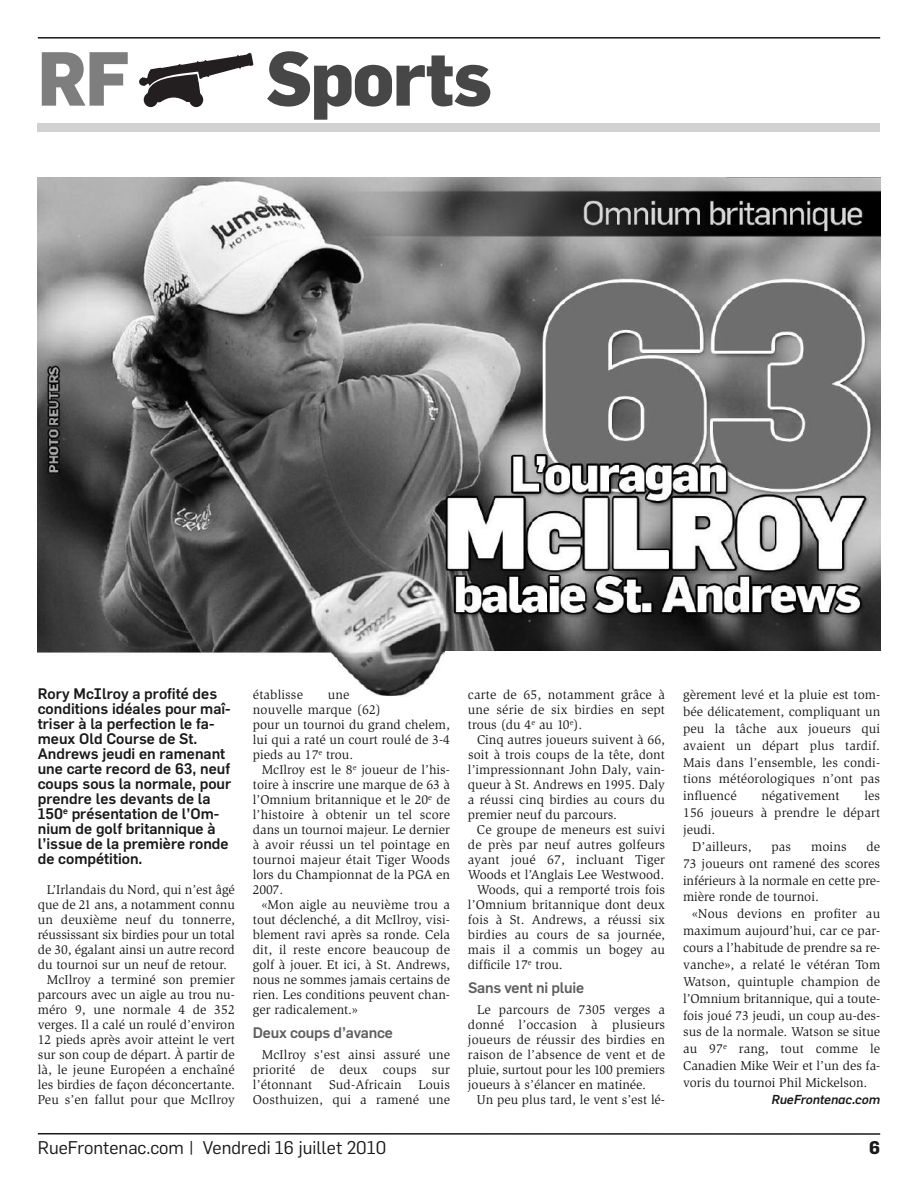
<style>
.page{position:relative;width:918px;height:1188px;background:#fff}
.page>*{position:absolute;margin:0;border:0;box-sizing:border-box;transform-origin:0 0}
.t1{font:800 75px "Flama";letter-spacing:-.02em;color:#474747;scale:.95 1}
.t2{font:800 75px "Flama";color:#7e7e7e;scale:.95 1}
.t3{font:18px "Flama";color:#191919}
.t4{font:700 18px "Flama";color:#191919}
.t5{font:500 15px/15px "Flama";color:#191919}
.t6{font:500 15px "Flama";letter-spacing:-.015em;color:#5e5e5e}
.t7{font:13.2px/15px "Slimbach Std";color:#191919;text-align:justify}
.t8{font:italic 500 12.75px "Flama";letter-spacing:-.005em;color:#191919}
</style>
<div class="page">
<img style="left:38px;top:177px;width:842px;height:519px">
<hr style="left:38px;top:1133px;width:842px;height:2px;background:#191919">
<div style="left:189px;top:92px;width:14px;height:15px;background:#231f20;border-radius:50%"></div>
<div style="left:144px;top:92px;width:14px;height:15px;background:#231f20;border-radius:50%"></div>
<svg style="left:139px;top:53px;width:114px;height:49px"></svg>
<hr style="left:38px;top:37px;width:842px;height:2px;background:#191919">
<div style="left:38px;top:123px;width:842px;height:9px;background:#d1d1d1"></div>
<div style="left:445px;top:651px;width:467px;height:24px;background:#fff"></div>
<h1 class="t2" style="left:38px;top:44px;width:98px">RF</h1>
<h1 class="t1" style="left:266px;top:44px;width:239px">Sports</h1>
<p class="t5" style="left:38px;top:687px;width:195px">Rory McIlroy a profité des conditions idéales pour maî&shy;triser à la perfection le fa&shy;meux Old Course de St.<br>Andrews jeudi en ramenant une carte record de 63, neuf coups sous la normale, pour prendre les devants de la<br>150<sup>e</sup> présentation de l’Om&shy;nium de golf britannique à l’issue de la première ronde de compétition.</p>
<p class="t7" style="left:47px;top:883px;width:190px">L’Irlandais du Nord, qui n’est âgé</p>
<p class="t7" style="left:38px;top:898px;width:199px">que de 21 ans, a notamment connu</p>
<p class="t7" style="left:38px;top:913px;width:199px">un deuxième neuf du tonnerre,</p>
<p class="t7" style="left:38px;top:928px;width:199px">réussissant six birdies pour un total</p>
<p class="t7" style="left:38px;top:943px;width:199px">de 30, égalant ainsi un autre record</p>
<p class="t7" style="left:38px;top:958px;width:191px">du tournoi sur un neuf de retour.</p>
<p class="t7" style="left:47px;top:973px;width:190px">McIlroy a terminé son premier</p>
<p class="t7" style="left:38px;top:988px;width:199px">parcours avec un aigle au trou nu-</p>
<p class="t7" style="left:38px;top:1003px;width:199px">méro 9, une normale 4 de 352</p>
<p class="t7" style="left:38px;top:1018px;width:199px">verges. Il a calé un roulé d’environ</p>
<p class="t7" style="left:38px;top:1033px;width:199px">12 pieds après avoir atteint le vert</p>
<p class="t7" style="left:38px;top:1048px;width:199px">sur son coup de départ. À partir de</p>
<p class="t7" style="left:38px;top:1063px;width:199px">là, le jeune Européen a enchaîné</p>
<p class="t7" style="left:38px;top:1078px;width:199px">les birdies de façon déconcertante.</p>
<p class="t7" style="left:38px;top:1093px;width:199px">Peu s’en fallut pour que McIlroy</p>
<p class="t7" style="left:253px;top:688px;width:52px">établisse</p>
<p class="t7" style="left:253px;top:688px;width:199px;text-align:left;text-indent:75px">une<br>nouvelle marque (62)<br>pour un tournoi du grand chelem, lui qui a raté un court roulé de 3-4 pieds au 17<sup>e</sup> trou.</p>
<p class="t7" style="left:253px;top:763px;width:199px;text-indent:9px">McIlroy est le 8<sup>e</sup> joueur de l’his&shy;toire à inscrire une marque de 63 à l’Omnium britannique et le 20<sup>e</sup> de l’histoire à obtenir un tel score dans un tournoi majeur. Le dernier à avoir réussi un tel pointage en tournoi majeur était Tiger Woods lors du Championnat de la PGA en 2007.</p>
<p class="t7" style="left:253px;top:898px;width:199px;text-indent:9px">«Mon aigle au neuvième trou a tout déclenché, a dit McIlroy, visi&shy;blement ravi après sa ronde. Cela dit, il reste encore beaucoup de golf à jouer. Et ici, à St. Andrews, nous ne sommes jamais certains de rien. Les conditions peuvent chan&shy;ger radicalement.»</p>
<p class="t6" style="left:253px;top:1026px;width:141px">Deux coups d’avance</p>
<p class="t7" style="left:253px;top:1048px;width:199px;text-indent:9px">McIlroy s'est ainsi assuré une priorité de deux coups sur l’étonnant</p>
<p class="t7" style="left:329px;top:1078px;width:74px">Sud-Africain</p>
<p class="t7" style="left:253px;top:1078px;width:199px;text-align:right">Louis<br>Oosthuizen, qui a ramené une</p>
<h2 class="t3" style="left:38px;top:1139px;width:350px">RueFrontenac.com | Vendredi 16 juillet 2010</h2>
<p class="t7" style="left:468px;top:688px;width:199px">carte de 65, notamment grâce à une série de six birdies en sept trous (du 4<sup>e</sup> au 10<sup>e</sup>).</p>
<p class="t7" style="left:468px;top:733px;width:199px;text-indent:9px">Cinq autres joueurs suivent à 66, soit à trois coups de la tête, dont l’impressionnant John Daly, vain&shy;queur à St. Andrews en 1995. Daly a réussi cinq birdies au cours du premier neuf du parcours.</p>
<p class="t7" style="left:477px;top:823px;width:190px">Ce groupe de meneurs est suivi</p>
<p class="t7" style="left:468px;top:838px;width:199px">de près par neuf autres golfeurs</p>
<p class="t7" style="left:468px;top:853px;width:199px">ayant joué 67, incluant Tiger</p>
<p class="t7" style="left:468px;top:868px;width:198px">Woods et l’Anglais Lee Westwood.</p>
<p class="t7" style="left:477px;top:883px;width:190px">Woods, qui a remporté trois fois</p>
<p class="t7" style="left:468px;top:898px;width:199px">l’Omnium britannique dont deux</p>
<p class="t7" style="left:468px;top:913px;width:199px">fois à St. Andrews, a réussi six</p>
<p class="t7" style="left:468px;top:928px;width:199px">birdies au cours de sa journée,</p>
<p class="t7" style="left:468px;top:943px;width:199px">mais il a commis un bogey au</p>
<p class="t7" style="left:468px;top:958px;width:96px">difficile 17<sup>e</sup> trou.</p>
<p class="t6" style="left:468px;top:981px;width:118px">Sans vent ni pluie</p>
<p class="t7" style="left:468px;top:1003px;width:199px;text-indent:9px">Le parcours de 7305 verges a donné l’occasion à plusieurs joueurs de réussir des birdies en raison de l’absence de vent et de pluie, surtout pour les 100 premiers joueurs à s’élancer en matinée.</p>
<p class="t7" style="left:477px;top:1093px;width:190px">Un peu plus tard, le vent s’est lé-</p>
<p class="t7" style="left:683px;top:687px;width:199px;line-height:16.8px">gèrement levé et la pluie est tom&shy;bée délicatement, compliquant un peu la tâche aux joueurs qui avaient un départ plus tardif.<br>Mais dans l’ensemble, les condi&shy;tions météorologiques n’ont pas influencé</p>
<p class="t7" style="left:761px;top:789px;width:80px">négativement</p>
<p class="t7" style="left:864px;top:789px;width:17px">les</p>
<p class="t7" style="left:683px;top:806px;width:199px">156 joueurs à prendre le départ</p>
<p class="t7" style="left:683px;top:823px;width:34px">jeudi.</p>
<p class="t7" style="left:692px;top:840px;width:61px">D’ailleurs,</p>
<p class="t7" style="left:772px;top:840px;width:21px">pas</p>
<p class="t7" style="left:811px;top:840px;width:37px">moins</p>
<p class="t7" style="left:683px;top:839px;width:199px;line-height:16.8px;text-indent:183px">de 73 joueurs ont ramené des scores inférieurs à la normale en cette pre&shy;mière ronde de tournoi.</p>
<p class="t7" style="left:683px;top:906px;width:199px;line-height:17px;text-indent:9px">«Nous devions en profiter au maximum aujourd’hui, car ce par&shy;cours a l’habitude de prendre sa re&shy;vanche», a relaté le vétéran Tom Watson, quintuple champion de l’Omnium britannique, qui a toute&shy;fois joué 73 jeudi, un coup au-des&shy;sus de la normale. Watson se situe au 97<sup>e</sup> rang, tout comme le Canadien Mike Weir et l’un des fa&shy;voris du tournoi Phil Mickelson.</p>
<p class="t8" style="left:772px;top:1093px;width:110px">RueFrontenac.com</p>
<h2 class="t4" style="left:869px;top:1140px;width:12px">6</h2>
</div>
